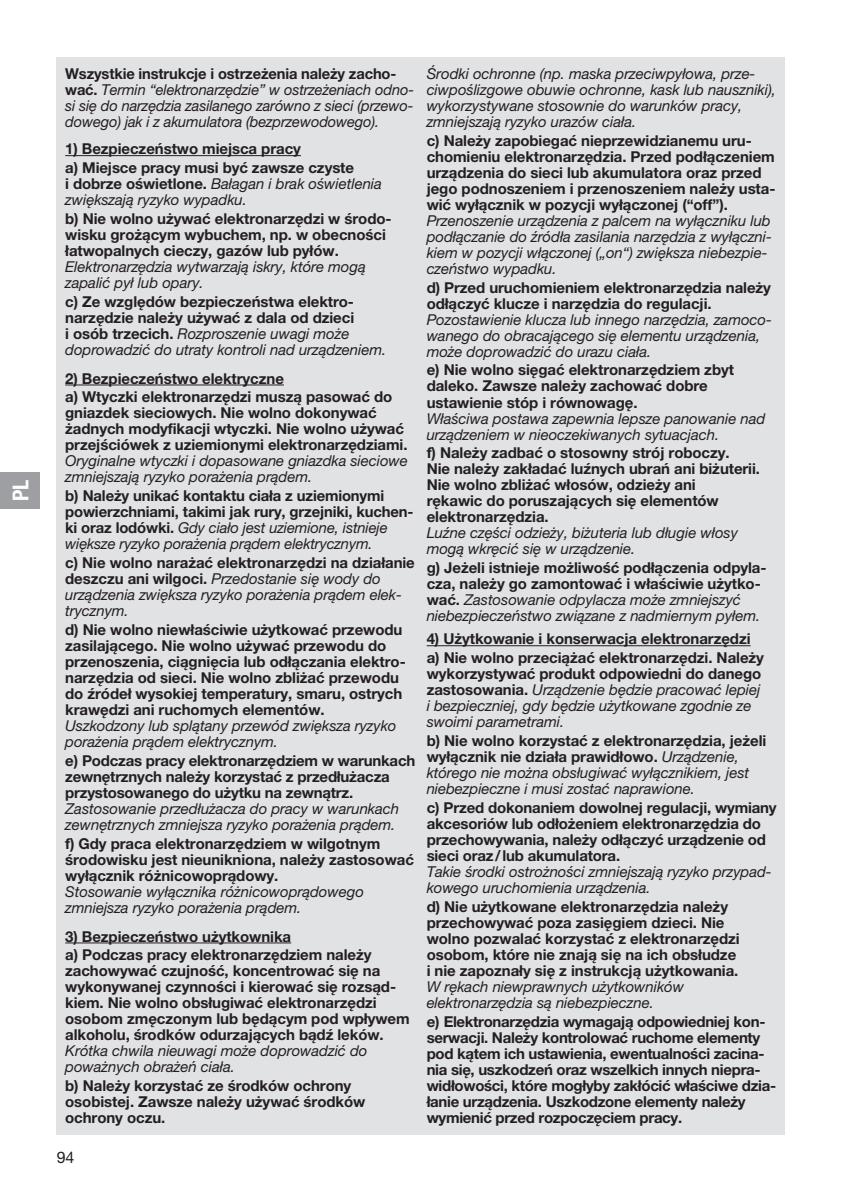
<style>
.page{position:relative;width:842px;height:1191px;background:#fff}
.page>*{position:absolute;margin:0;border:0;box-sizing:border-box;transform-origin:0 0}
.t1{font:22px "GARDENA Pro Bo Cond";color:#fff}
.t2{font:16px "GARDENA Pro";color:#231f20}
.t3{font:700 15px/16px "GARDENA Pro";letter-spacing:-.005em;color:#231f20}
.t4{font:italic 15px/16px "GARDENA Pro";letter-spacing:-.005em;color:#231f20}
.s1{font-weight:700;font-style:normal}
.s2{font-weight:400;font-style:italic}
</style>
<div class="page">
<div style="left:0;top:472px;width:40px;height:37px;background:#9d9fa2"></div>
<div style="left:57px;top:57px;width:728px;height:1077px;background:#e1e2e4"></div>
<hr style="left:65px;top:155px;width:236px;height:1px;background:#231f20">
<hr style="left:65px;top:384px;width:219px;height:1px;background:#231f20">
<hr style="left:65px;top:942px;width:226px;height:1px;background:#231f20">
<hr style="left:427px;top:645px;width:324px;height:1px;background:#231f20">
<h1 class="t1" style="left:7px;top:501px;width:23px;rotate:-90deg">PL</h1>
<p class="t4" style="left:65px;top:65px;width:350px"><span class="s1">Wszystkie instrukcje i ostrzeżenia należy zacho&shy;wać.</span> Termin “elektronarzędzie” w ostrzeżeniach odno&shy;si się do narzędzia zasilanego zarówno z sieci (przewo&shy;dowego) jak i z akumulatora (bezprzewodowego).</p>
<p class="t3" style="left:65px;top:139px;width:290px;line-height:18.8px">1) Bezpieczeństwo miejsca pracy<br>a) Miejsce pracy musi być zawsze czyste</p>
<p class="t4" style="left:65px;top:175px;width:318px"><span class="s1">i dobrze oświetlone.</span> Bałagan i brak oświetlenia zwiększają ryzyko wypadku.</p>
<p class="t3" style="left:65px;top:210px;width:326px">b) Nie wolno używać elektronarzędzi w środo&shy;wisku grożącym wybuchem, np. w obecności łatwopalnych cieczy, gazów lub pyłów.</p>
<p class="t4" style="left:65px;top:258px;width:302px">Elektronarzędzia wytwarzają iskry, które mogą zapalić pył lub opary.</p>
<p class="t3" style="left:65px;top:293px;width:323px">c) Ze względów bezpieczeństwa elektro&shy;narzędzie należy używać z dala od dzieci<br>i osób trzecich. <span class="s2">Rozproszenie uwagi może doprowadzić do utraty kontroli nad urządzeniem.</span></p>
<p class="t3" style="left:65px;top:368px;width:329px;line-height:18.8px">2) Bezpieczeństwo elektryczne<br>a) Wtyczki elektronarzędzi muszą pasować do</p>
<p class="t3" style="left:65px;top:405px;width:344px">gniazdek sieciowych. Nie wolno dokonywać żadnych modyfikacji wtyczki. Nie wolno używać przejściówek z uziemionymi elektronarzędziami.</p>
<p class="t4" style="left:65px;top:453px;width:344px">Oryginalne wtyczki i dopasowane gniazdka sieciowe zmniejszają ryzyko porażenia prądem.</p>
<p class="t3" style="left:65px;top:487px;width:350px">b) Należy unikać kontaktu ciała z uziemionymi powierzchniami, takimi jak rury, grzejniki, kuchen&shy;ki oraz lodówki. <span class="s2">Gdy ciało jest uziemione, istnieje większe ryzyko porażenia prądem elektrycznym.</span></p>
<p class="t4" style="left:65px;top:554px;width:351px"><span class="s1">c) Nie wolno narażać elektronarzędzi na działanie deszczu ani wilgoci.</span> Przedostanie się wody do urządzenia zwiększa ryzyko porażenia prądem elek&shy;trycznym.</p>
<p class="t3" style="left:65px;top:621px;width:342px">d) Nie wolno niewłaściwie użytkować przewodu zasilającego. Nie wolno używać przewodu do przenoszenia, ciągnięcia lub odłączania elektro&shy;narzędzia od sieci. Nie wolno zbliżać przewodu do źródeł wysokiej temperatury, smaru, ostrych krawędzi ani ruchomych elementów.</p>
<p class="t4" style="left:65px;top:717px;width:333px">Uszkodzony lub splątany przewód zwiększa ryzyko porażenia prądem elektrycznym.</p>
<p class="t3" style="left:65px;top:752px;width:352px">e) Podczas pracy elektronarzędziem w warunkach zewnętrznych należy korzystać z przedłużacza przystosowanego do użytku na zewnątrz.</p>
<p class="t4" style="left:65px;top:800px;width:335px">Zastosowanie przedłużacza do pracy w warunkach zewnętrznych zmniejsza ryzyko porażenia prądem.</p>
<p class="t3" style="left:65px;top:835px;width:350px">f) Gdy praca elektronarzędziem w wilgotnym środowisku jest nieunikniona, należy zastosować wyłącznik różnicowoprądowy.</p>
<p class="t4" style="left:65px;top:883px;width:300px">Stosowanie wyłącznika różnicowoprądowego zmniejsza ryzyko porażenia prądem.</p>
<p class="t3" style="left:65px;top:926px;width:308px;line-height:18.8px">3) Bezpieczeństwo użytkownika<br>a) Podczas pracy elektronarzędziem należy</p>
<p class="t3" style="left:65px;top:962px;width:346px">zachowywać czujność, koncentrować się na wykonywanej czynności i kierować się rozsąd&shy;kiem. Nie wolno obsługiwać elektronarzędzi osobom zmęczonym lub będącym pod wpływem alkoholu, środków odurzających bądź leków.</p>
<p class="t4" style="left:65px;top:1043px;width:304px">Krótka chwila nieuwagi może doprowadzić do poważnych obrażeń ciała.</p>
<p class="t3" style="left:65px;top:1077px;width:302px">b) Należy korzystać ze środków ochrony osobistej. Zawsze należy używać środków ochrony oczu.</p>
<p class="t2" style="left:57px;top:1147px;width:19px">94</p>
<p class="t4" style="left:427px;top:65px;width:351px">Środki ochronne (np. maska przeciwpyłowa, prze&shy;ciwpoślizgowe obuwie ochronne, kask lub nauszniki), wykorzystywane stosownie do warunków pracy, zmniejszają ryzyko urazów ciała.</p>
<p class="t3" style="left:427px;top:132px;width:350px">c) Należy zapobiegać nieprzewidzianemu uru&shy;chomieniu elektronarzędzia. Przed podłączeniem urządzenia do sieci lub akumulatora oraz przed jego podnoszeniem i przenoszeniem należy usta&shy;wić wyłącznik w pozycji wyłączonej (“off”).</p>
<p class="t4" style="left:427px;top:212px;width:347px">Przenoszenie urządzenia z palcem na wyłączniku lub podłączanie do źródła zasilania narzędzia z wyłączni&shy;kiem w pozycji włączonej („on“) zwiększa niebezpie&shy;czeństwo wypadku.</p>
<p class="t3" style="left:427px;top:279px;width:346px">d) Przed uruchomieniem elektronarzędzia należy odłączyć klucze i narzędzia do regulacji.</p>
<p class="t4" style="left:427px;top:311px;width:347px">Pozostawienie klucza lub innego narzędzia, zamoco&shy;wanego do obracającego się elementu urządzenia, może doprowadzić do urazu ciała.</p>
<p class="t3" style="left:427px;top:362px;width:309px">e) Nie wolno sięgać elektronarzędziem zbyt daleko. Zawsze należy zachować dobre ustawienie stóp i równowagę.</p>
<p class="t4" style="left:427px;top:410px;width:340px">Właściwa postawa zapewnia lepsze panowanie nad urządzeniem w nieoczekiwanych sytuacjach.</p>
<p class="t3" style="left:427px;top:445px;width:335px">f) Należy zadbać o stosowny strój roboczy.<br>Nie należy zakładać luźnych ubrań ani biżuterii.<br>Nie wolno zbliżać włosów, odzieży ani<br>rękawic do poruszających się elementów elektronarzędzia.</p>
<p class="t4" style="left:427px;top:525px;width:313px">Luźne części odzieży, biżuteria lub długie włosy mogą wkręcić się w urządzenie.</p>
<p class="t3" style="left:427px;top:559px;width:341px">g) Jeżeli istnieje możliwość podłączenia odpyla&shy;cza, należy go zamontować i właściwie użytko&shy;wać. <span class="s2">Zastosowanie odpylacza może zmniejszyć niebezpieczeństwo związane z nadmiernym pyłem.</span></p>
<p class="t3" style="left:427px;top:629px;width:339px;line-height:18.8px">4) Użytkowanie i konserwacja elektronarzędzi a) Nie wolno przeciążać elektronarzędzi. Należy</p>
<p class="t4" style="left:427px;top:665px;width:336px"><span class="s1">wykorzystywać produkt odpowiedni do danego zastosowania.</span> Urządzenie będzie pracować lepiej i bezpieczniej, gdy będzie użytkowane zgodnie ze swoimi parametrami.</p>
<p class="t4" style="left:427px;top:732px;width:341px"><span class="s1">b) Nie wolno korzystać z elektronarzędzia, jeżeli wyłącznik nie działa prawidłowo.</span> Urządzenie, którego nie można obsługiwać wyłącznikiem, jest niebezpieczne i musi zostać naprawione.</p>
<p class="t3" style="left:427px;top:799px;width:352px">c) Przed dokonaniem dowolnej regulacji, wymiany akcesoriów lub odłożeniem elektronarzędzia do przechowywania, należy odłączyć urządzenie od sieci oraz/lub akumulatora.</p>
<p class="t4" style="left:427px;top:863px;width:347px">Takie środki ostrożności zmniejszają ryzyko przypad&shy;kowego uruchomienia urządzenia.</p>
<p class="t3" style="left:427px;top:898px;width:314px">d) Nie użytkowane elektronarzędzia należy przechowywać poza zasięgiem dzieci. Nie wolno pozwalać korzystać z elektronarzędzi osobom, które nie znają się na ich obsłudze i nie zapoznały się z instrukcją użytkowania.</p>
<p class="t4" style="left:427px;top:978px;width:259px">W rękach niewprawnych użytkowników elektronarzędzia są niebezpieczne.</p>
<p class="t3" style="left:427px;top:1013px;width:351px">e) Elektronarzędzia wymagają odpowiedniej kon&shy;serwacji. Należy kontrolować ruchome elementy pod kątem ich ustawienia, ewentualności zacina&shy;nia się, uszkodzeń oraz wszelkich innych niepra&shy;widłowości, które mogłyby zakłócić właściwe dzia&shy;łanie urządzenia. Uszkodzone elementy należy wymienić przed rozpoczęciem pracy.</p>
</div>
